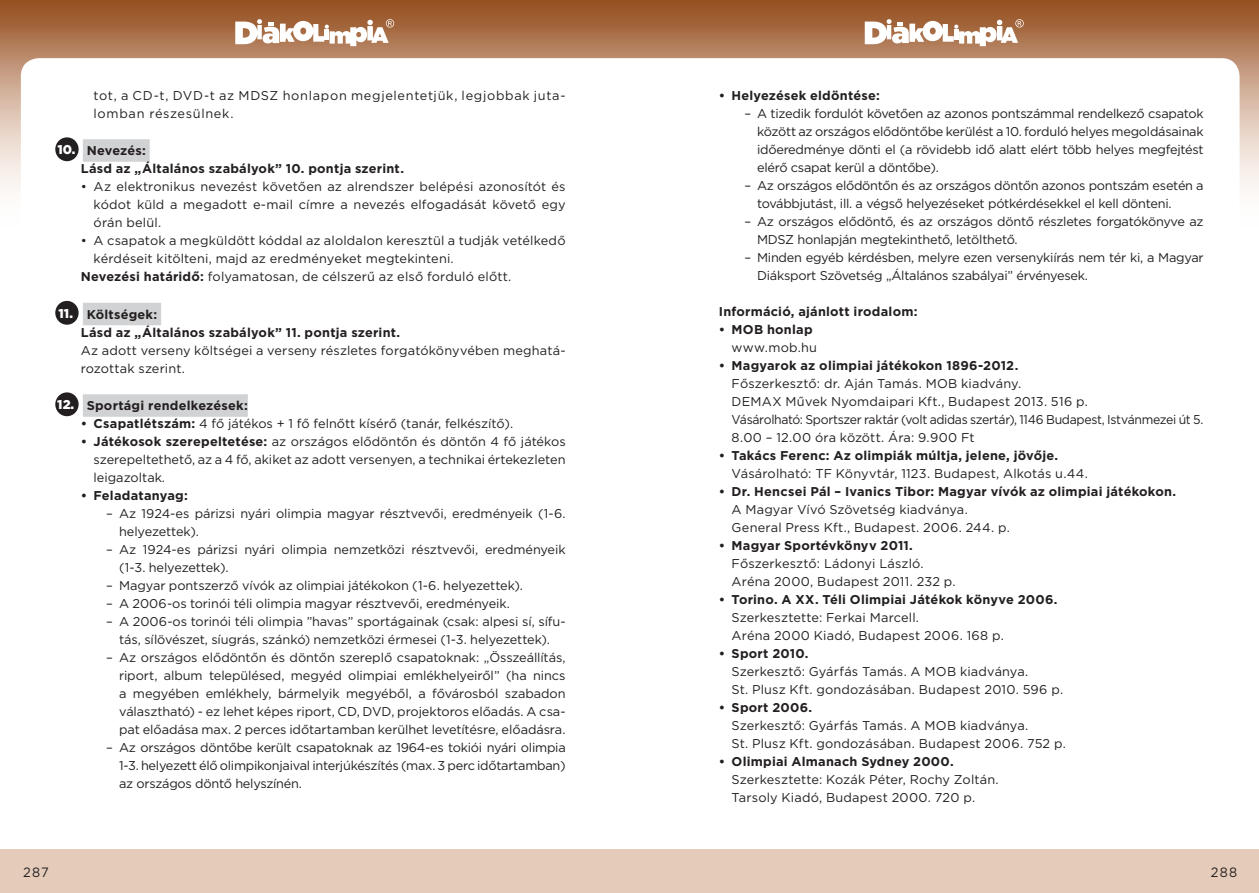
<style>
.page{position:relative;width:1259px;height:893px;background:#fff}
.page>*{position:absolute;margin:0;border:0;box-sizing:border-box;transform-origin:0 0}
.t1{font:13.5px "Gotham";letter-spacing:.1em;color:#231f20;scale:.95 1}
.t2{font:12.75px/18px "Gotham";letter-spacing:-.005em;color:#231f20}
.t3{font:12.75px/18px "Gotham";letter-spacing:.015em;color:#231f20}
.t4{font:700 12.75px/18px "Gotham";letter-spacing:.015em;color:#231f20}
.t5{font:12.75px/18px "Gotham";letter-spacing:.055em;color:#231f20}
.s1{font-weight:900;color:#fff}
.s2{font-weight:700}
.s3{font-weight:400}
</style>
<div class="page">
<svg style="left:0;top:0;width:1259px;height:191px"></svg>
<div style="left:0;top:849px;width:1259px;height:44px;background:#e5ccba"></div>
<svg style="left:235px;top:19px;width:159px;height:27px"></svg>
<svg style="left:864px;top:19px;width:159px;height:27px"></svg>
<div style="left:83px;top:139px;width:67px;height:23px;background:#d1d2d4"></div>
<div style="left:83px;top:303px;width:78px;height:22px;background:#d1d2d4"></div>
<div style="left:83px;top:394px;width:165px;height:23px;background:#d1d2d4"></div>
<div style="left:55px;top:137px;width:24px;height:24px;background:#231f20;border-radius:50%"></div>
<div style="left:55px;top:301px;width:24px;height:24px;background:#231f20;border-radius:50%"></div>
<div style="left:55px;top:392px;width:24px;height:24px;background:#231f20;border-radius:50%"></div>
<p class="t5" style="left:94px;top:86px;width:472px">tot, a CD-t, DVD-t az MDSZ honlapon megjelentetjük, legjobbak juta&shy;lomban részesülnek.</p>
<p class="t4" style="left:81px;top:141px;width:325px;text-indent:-23px"><span class="s1">10.</span> Nevezés:<br>Lásd az „Általános szabályok” 10. pontja szerint.</p>
<p class="t2" style="left:94px;top:177px;width:473px;text-align:justify;text-indent:-13px">• Az elektronikus nevezést követően az alrendszer belépési azonosítót és kódot küld a megadott e-mail címre a nevezés elfogadását követő egy órán belül.</p>
<p class="t3" style="left:81px;top:231px;width:486px">• A csapatok a megküldött kóddal az aloldalon keresztül a tudják vetélkedő</p>
<p class="t2" style="left:94px;top:249px;width:362px">kérdéseit kitölteni, majd az eredményeket megtekinteni.</p>
<p class="t2" style="left:81px;top:267px;width:432px"><span class="s2">Nevezési határidő:</span> folyamatosan, de célszerű az első forduló előtt.</p>
<p class="t3" style="left:81px;top:305px;width:486px;text-indent:-22px"><span class="s1">11.</span> <span class="s2">Költségek:<br>Lásd az „Általános szabályok” 11. pontja szerint.<br></span>Az adott verseny költségei a verseny részletes forgatókönyvében meghatá&shy;rozottak szerint.</p>
<p class="t4" style="left:57px;top:396px;width:192px"><span class="s1">12.</span> Sportági rendelkezések:</p>
<p class="t2" style="left:81px;top:414px;width:434px"><span class="s2">• Csapatlétszám:</span> 4 fő játékos + 1 fő felnőtt kísérő (tanár, felkészítő).</p>
<p class="t2" style="left:94px;top:432px;width:473px;text-align:justify;text-indent:-13px"><span class="s2">• Játékosok szerepeltetése:</span> az országos elődöntőn és döntőn 4 fő játékos szerepeltethető, az a 4 fő, akiket az adott versenyen, a technikai értekezleten leigazoltak.</p>
<p class="t4" style="left:81px;top:486px;width:109px">• Feladatanyag:</p>
<p class="t2" style="left:119px;top:504px;width:448px;text-indent:-13px">– Az 1924-es párizsi nyári olimpia magyar résztvevői, eredményeik (1-6. helyezettek).</p>
<p class="t2" style="left:119px;top:540px;width:448px;text-indent:-13px">– Az 1924-es párizsi nyári olimpia nemzetközi résztvevői, eredményeik (1-3. helyezettek).</p>
<p class="t2" style="left:106px;top:576px;width:418px">– Magyar pontszerző vívók az olimpiai játékokon (1-6. helyezettek).</p>
<p class="t2" style="left:106px;top:594px;width:405px">– A 2006-os torinói téli olimpia magyar résztvevői, eredményeik.</p>
<p class="t2" style="left:106px;top:612px;width:461px;text-align:center">– A 2006-os torinói téli olimpia ”havas” sportágainak (csak: alpesi sí, sífu&shy;tás, sílövészet, síugrás, szánkó) nemzetközi érmesei (1-3. helyezettek).</p>
<p class="t2" style="left:119px;top:648px;width:448px;text-align:justify;text-indent:-13px">– Az országos elődöntőn és döntőn szereplő csapatoknak: „Összeállítás, riport, album településed, megyéd olimpiai emlékhelyeiről” (ha nincs a megyében emlékhely, bármelyik megyéből, a fővárosból szabadon választható) - ez lehet képes riport, CD, DVD, projektoros előadás. A csa&shy;pat előadása max. 2 perces időtartamban kerülhet levetítésre, előadásra.</p>
<p class="t2" style="left:119px;top:738px;width:448px;text-align:justify;text-indent:-13px">– Az országos döntőbe került csapatoknak az 1964-es tokiói nyári olimpia 1-3. helyezett élő olimpikonjaival interjúkészítés (max. 3 perc időtartamban) az országos döntő helyszínén.</p>
<p class="t4" style="left:719px;top:86px;width:162px">• Helyezések eldöntése:</p>
<p class="t2" style="left:757px;top:104px;width:448px;text-align:justify;text-indent:-13px">– A tizedik fordulót követően az azonos pontszámmal rendelkező csapatok között az országos elődöntőbe kerülést a 10. forduló helyes megoldásainak időeredménye dönti el (a rövidebb idő alatt elért több helyes megfejtést elérő csapat kerül a döntőbe).</p>
<p class="t2" style="left:757px;top:176px;width:448px;text-indent:-13px">– Az országos elődöntőn és az országos döntőn azonos pontszám esetén a továbbjutást, ill. a végső helyezéseket pótkérdésekkel el kell dönteni.</p>
<p class="t2" style="left:757px;top:212px;width:448px;text-indent:-13px">– Az országos elődöntő, és az országos döntő részletes forgatókönyve az<br>MDSZ honlapján megtekinthető, letölthető.</p>
<p class="t2" style="left:757px;top:248px;width:448px;text-indent:-13px">– Minden egyéb kérdésben, melyre ezen versenykiírás nem tér ki, a Magyar<br>Diáksport Szövetség „Általános szabályai” érvényesek.</p>
<p class="t4" style="left:719px;top:302px;width:200px">Információ, ajánlott irodalom:</p>
<p class="t4" style="left:731px;top:320px;width:87px;text-indent:-13px">• MOB honlap <span class="s3">www.mob.hu</span></p>
<p class="t2" style="left:731px;top:356px;width:473px;text-indent:-13px"><span class="s2">• Magyarok az olimpiai játékokon 1896-2012.<br></span>Főszerkesztő: dr. Aján Tamás. MOB kiadvány.<br>DEMAX Művek Nyomdaipari Kft., Budapest 2013. 516 p.<br>Vásárolható: Sportszer raktár (volt adidas szertár), 1146 Budapest, Istvánmezei út 5.<br>8.00 – 12.00 óra között. Ára: 9.900 Ft</p>
<p class="t3" style="left:731px;top:446px;width:358px;text-indent:-13px"><span class="s2">• Takács Ferenc: Az olimpiák múltja, jelene, jövője.<br></span>Vásárolható: TF Könyvtár, 1123. Budapest, Alkotás u.44.</p>
<p class="t3" style="left:731px;top:482px;width:446px;text-indent:-13px"><span class="s2">• Dr. Hencsei Pál – Ivanics Tibor: Magyar vívók az olimpiai játékokon.<br></span>A Magyar Vívó Szövetség kiadványa.<br>General Press Kft., Budapest. 2006. 244. p.</p>
<p class="t3" style="left:731px;top:536px;width:226px;text-indent:-13px"><span class="s2">• Magyar Sportévkönyv 2011.<br></span>Főszerkesztő: Ládonyi László.<br>Aréna 2000, Budapest 2011. 232 p.</p>
<p class="t3" style="left:731px;top:590px;width:327px;text-indent:-13px"><span class="s2">• Torino. A XX. Téli Olimpiai Játékok könyve 2006.<br></span>Szerkesztette: Ferkai Marcell.<br>Aréna 2000 Kiadó, Budapest 2006. 168 p.</p>
<p class="t3" style="left:731px;top:644px;width:333px;text-indent:-13px"><span class="s2">• Sport 2010.<br></span>Szerkesztő: Gyárfás Tamás. A MOB kiadványa.<br>St. Plusz Kft. gondozásában. Budapest 2010. 596 p.</p>
<p class="t3" style="left:731px;top:698px;width:336px;text-indent:-13px"><span class="s2">• Sport 2006.<br></span>Szerkesztő: Gyárfás Tamás. A MOB kiadványa.<br>St. Plusz Kft. gondozásában. Budapest 2006. 752 p.</p>
<p class="t3" style="left:731px;top:752px;width:269px;text-indent:-13px"><span class="s2">• Olimpiai Almanach Sydney 2000.<br></span>Szerkesztette: Kozák Péter, Rochy Zoltán.<br>Tarsoly Kiadó, Budapest 2000. 720 p.</p>
<p class="t1" style="left:23px;top:863px;width:29px">287</p>
<p class="t1" style="left:1211px;top:863px;width:29px">288</p>
</div>
